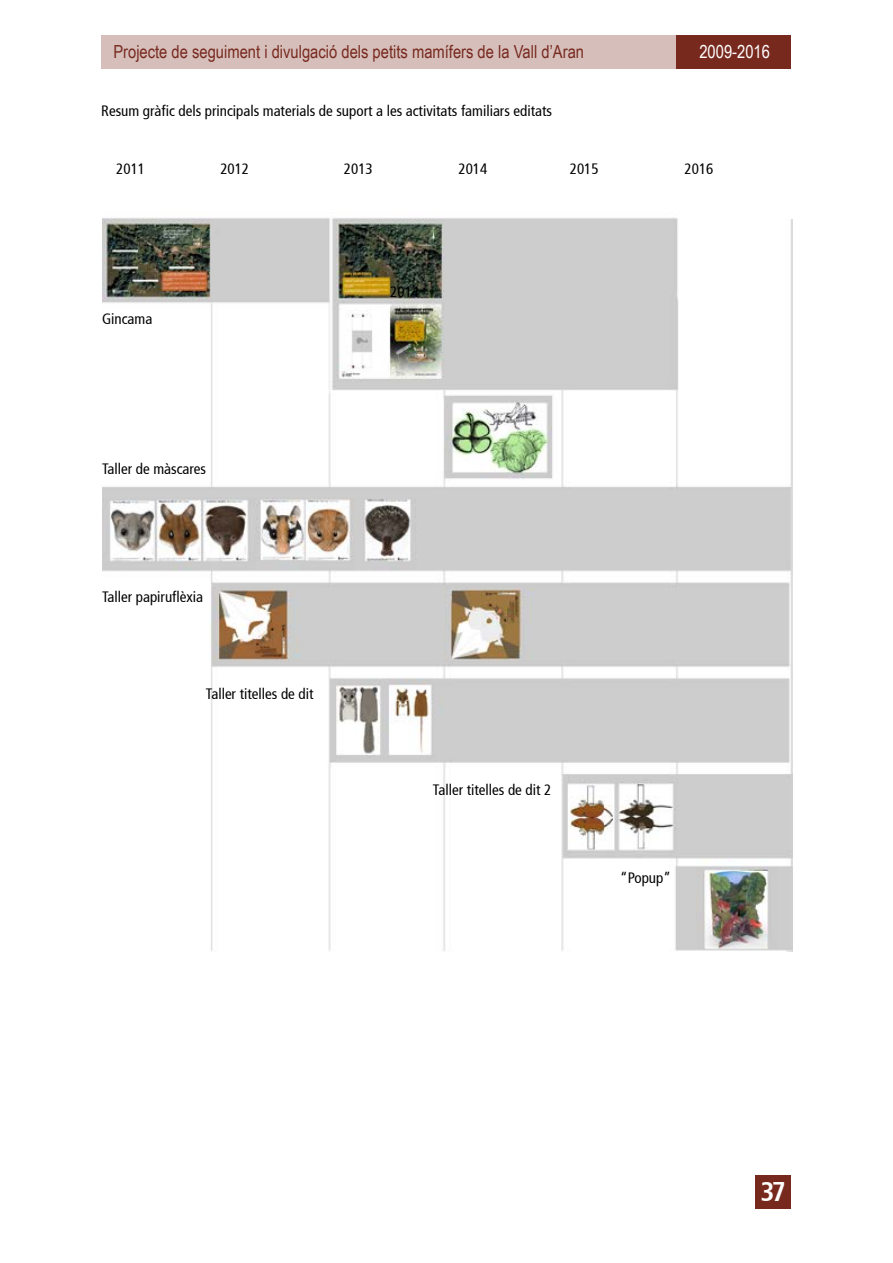
<style>
.page{position:relative;width:893px;height:1263px;background:#fff}
.page>*{position:absolute;margin:0;border:0;box-sizing:border-box;transform-origin:0 0}
.t1{font:700 condensed 27px "Frutiger 67";color:#fff}
.t2{font:18px "Arial Narrow";color:#78291e}
.t3{font:18px "Arial Narrow";color:#fff}
.t4{font:condensed 15px "Frutiger 57";color:#000}
</style>
<div class="page">
<div style="left:101px;top:35px;width:624px;height:34px;background:#d6bfbb"></div>
<div style="left:677px;top:35px;width:114px;height:34px;background:#78291e"></div>
<div style="left:755px;top:1175px;width:36px;height:34px;background:#78291e"></div>
<img style="left:102px;top:218px;width:691px;height:734px">
<p class="t2" style="left:113px;top:38px;width:472px">Projecte de seguiment i divulgació dels petits mamífers de la Vall d’Aran</p>
<p class="t3" style="left:699px;top:38px;width:72px">2009-2016</p>
<p class="t4" style="left:101px;top:102px;width:452px">Resum gràfic dels principals materials de suport a les activitats familiars editats</p>
<p class="t4" style="left:116px;top:160px;width:30px">2011</p>
<p class="t4" style="left:220px;top:160px;width:30px">2012</p>
<p class="t4" style="left:344px;top:160px;width:30px">2013</p>
<p class="t4" style="left:458px;top:160px;width:30px">2014</p>
<p class="t4" style="left:570px;top:160px;width:30px">2015</p>
<p class="t4" style="left:102px;top:310px;width:52px">Gincama</p>
<p class="t4" style="left:390px;top:283px;width:30px">2014</p>
<p class="t4" style="left:685px;top:160px;width:30px">2016</p>
<p class="t4" style="left:102px;top:460px;width:106px">Taller de màscares</p>
<p class="t4" style="left:102px;top:588px;width:103px">Taller papiruflèxia</p>
<p class="t4" style="left:206px;top:685px;width:109px">Taller titelles de dit</p>
<p class="t4" style="left:433px;top:781px;width:120px">Taller titelles de dit 2</p>
<p class="t4" style="left:620px;top:869px;width:52px">“Popup”</p>
<h1 class="t1" style="left:760px;top:1176px;width:27px">37</h1>
</div>
